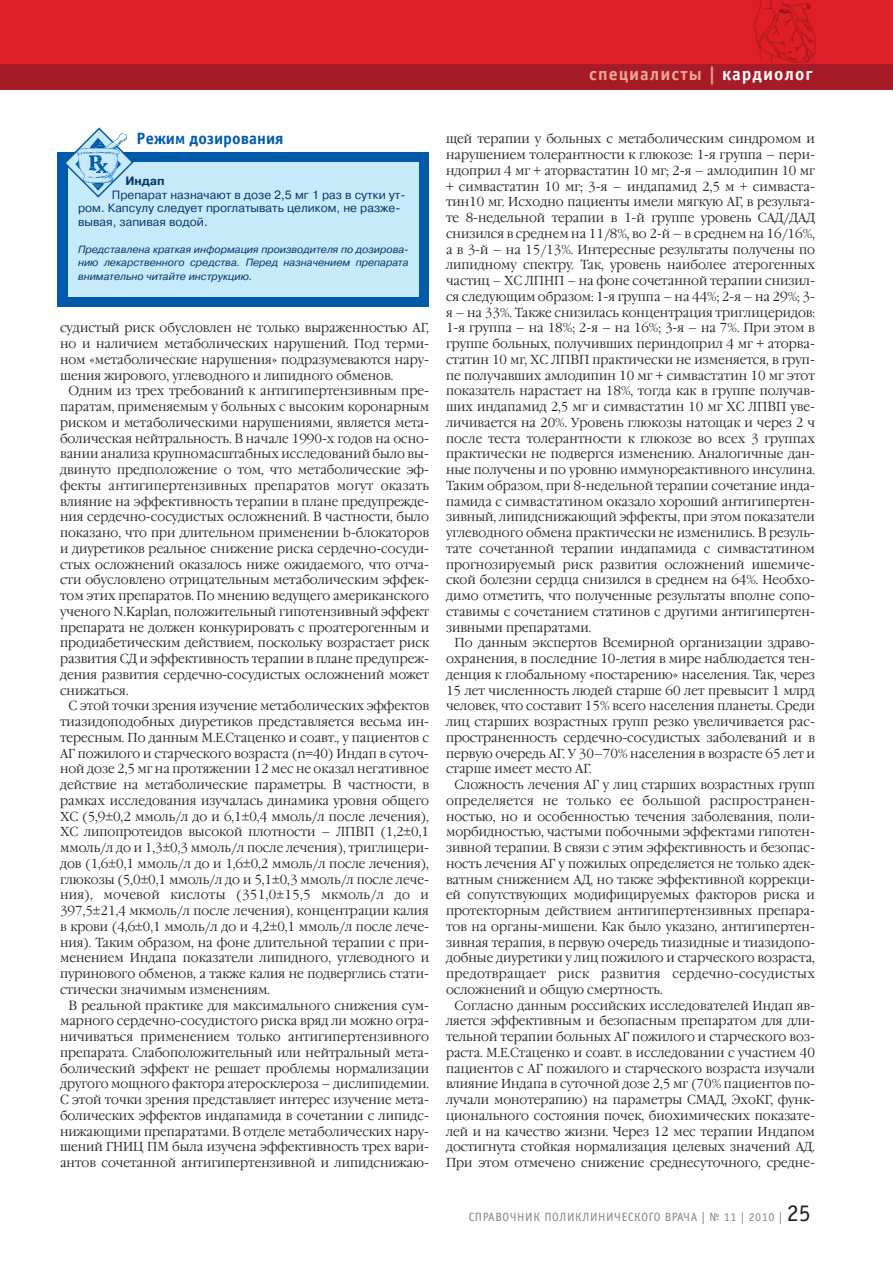
<style>
.page{position:relative;width:893px;height:1263px;background:#fff}
.page>*{position:absolute;margin:0;border:0;box-sizing:border-box;transform-origin:0 0}
.t1{font:700 18px "Officina Sans C";letter-spacing:.055em;color:#f0a78f}
.t2{font:700 16.5px "Officina Sans C";color:#005aaa}
.t3{font:300 13.05px/15.8px "Garamond C";color:#231f20;text-align:justify;scale:.95 1}
.t4{font:12px/13.5px "Pragmatica C";color:#033665}
.t5{font:12px "Officina Sans C";letter-spacing:.05em;color:#808285}
.t6{font:700 12px "Pragmatica C";color:#033665}
.t7{font:italic 10.5px/13.5px "Pragmatica C";color:#033665;text-align:justify}
.s1{color:#fff}
.s2{font-size:24px;color:#231f20}
</style>
<div class="page">
<div style="left:0;top:0;width:893px;height:89px;background:#de2027"></div>
<img style="left:753px;top:0;width:63px;height:64px">
<div style="left:0;top:64px;width:893px;height:25px;background:#a71b28"></div>
<div style="left:57px;top:152px;width:371px;height:155px;background:#005aaa"></div>
<div style="left:68px;top:162px;width:351px;height:134px;background:#c7eafb"></div>
<svg style="left:66px;top:127px;width:68px;height:71px"></svg>
<img style="left:75px;top:133px;width:51px;height:57px">
<h1 class="t1" style="left:589px;top:67px;width:225px">специалисты | <span class="s1">кардиолог</span></h1>
<p class="t2" style="left:136px;top:132px;width:149px">Режим дозирования</p>
<p class="t6" style="left:125px;top:177px;width:41px">Индап</p>
<p class="t4" style="left:78px;top:189px;width:329px;text-indent:34px">Препарат назначают в дозе 2,5 мг 1 раз в сутки ут&shy;ром. Капсулу следует проглатывать целиком, не разже&shy;вывая, запивая водой.</p>
<p class="t7" style="left:78px;top:243px;width:332px">Пред ста в ле на крат кая ин фор ма ция про из во ди те ля по до зи ро ва - нию ле кар ст вен ного средства. Пе ред на зна че ни ем пре па ра та вни ма тель но чи тай те ин ст рук цию.</p>
<p class="t3" style="left:60px;top:321px;width:390px">судистый риск обусловлен не только выраженностью АГ, но и наличием метаболических нарушений. Под терми&shy;ном «метаболические нарушения» подразумеваются нару&shy;шения жирового, углеводного и липидного обменов.</p>
<p class="t3" style="left:60px;top:384px;width:390px;text-indent:9px">Одним из трех требований к антигипертензивным пре&shy;паратам, применяемым у больных с высоким коронарным риском и метаболическими нарушениями, является мета&shy;болическая нейтральность. В начале 1990-х годов на осно&shy;вании анализа крупномасштабных исследований было вы&shy;двинуто предположение о том, что метаболические эф&shy;фекты антигипертензивных препаратов могут оказать влияние на эффективность терапии в плане предупрежде&shy;ния сердечно-сосудистых осложнений. В частности, было показано, что при длительном применении b-блокаторов и диуретиков реальное снижение риска сердечно-сосуди&shy;стых осложнений оказалось ниже ожидаемого, что отча&shy;сти обусловлено отрицательным метаболическим эффек&shy;том этих препаратов. По мнению ведущего американского ученого N.Kaplan, положительный гипотензивный эффект препарата не должен конкурировать с проатерогенным и продиабетическим действием, поскольку возрастает риск развития СД и эффективность терапии в плане предупреж&shy;дения развития сердечно-сосудистых осложнений может снижаться.</p>
<p class="t3" style="left:60px;top:699px;width:390px;text-indent:9px">С этой точки зрения изучение метаболических эффектов тиазидоподобных диуретиков представляется весьма ин&shy;тересным. По данным М.Е.Стаценко и соавт., у пациентов с АГ пожилого и старческого возраста (n=40) Индап в суточ&shy;ной дозе 2,5 мг на протяжении 12 мес не оказал негативное действие на метаболические параметры. В частности, в рамках исследования изучалась динамика уровня общего ХС (5,9±0,2 ммоль/л до и 6,1±0,4 ммоль/л после лечения), ХС липопротеидов высокой плотности – ЛПВП (1,2±0,1 ммоль/л до и 1,3±0,3 ммоль/л после лечения), триглицери&shy;дов (1,6±0,1 ммоль/л до и 1,6±0,2 ммоль/л после лечения), глюкозы (5,0±0,1 ммоль/л до и 5,1±0,3 ммоль/л после лече&shy;ния), мочевой кислоты (351,0±15,5 мкмоль/л до и 397,5±21,4 мкмоль/л после лечения), концентрации калия в крови (4,6±0,1 ммоль/л до и 4,2±0,1 ммоль/л после лече&shy;ния). Таким образом, на фоне длительной терапии с при&shy;менением Индапа показатели липидного, углеводного и пуринового обменов, а также калия не подверглись стати&shy;стически значимым изменениям.</p>
<p class="t3" style="left:60px;top:999px;width:390px;text-indent:9px">В реальной практике для максимального снижения сум&shy;марного сердечно-сосудистого риска вряд ли можно огра&shy;ничиваться применением только антигипертензивного препарата. Слабоположительный или нейтральный мета&shy;болический эффект не решает проблемы нормализации другого мощного фактора атеросклероза – дислипидемии.<br>С этой точки зрения представляет интерес изучение мета&shy;болических эффектов индапамида в сочетании с липидс&shy;нижающими препаратами. В отделе метаболических нару&shy;шений ГНИЦ ПМ была изучена эффективность трех вари&shy;антов сочетанной антигипертензивной и липидснижаю-</p>
<p class="t3" style="left:446px;top:132px;width:390px">щей терапии у больных с метаболическим синдромом и нарушением толерантности к глюкозе: 1-я группа – пери&shy;ндоприл 4 мг + аторвастатин 10 мг; 2-я – амлодипин 10 мг + симвастатин 10 мг; 3-я – индапамид 2,5 м + симваста&shy;тин10 мг. Исходно пациенты имели мягкую АГ, в результа&shy;те 8-недельной терапии в 1-й группе уровень САД/ДАД снизился в среднем на 11/8%, во 2-й – в среднем на 16/16%, а в 3-й – на 15/13%. Интересные результаты получены по липидному спектру. Так, уровень наиболее атерогенных частиц – ХС ЛПНП – на фоне сочетанной терапии снизил&shy;ся следующим образом: 1-я группа – на 44%; 2-я – на 29%; 3- я – на 33%. Также снизилась концентрация триглицеридов:<br>1-я группа – на 18%; 2-я – на 16%; 3-я – на 7%. При этом в группе больных, получивших периндоприл 4 мг + аторва&shy;статин 10 мг, ХС ЛПВП практически не изменяется, в груп&shy;пе получавших амлодипин 10 мг + симвастатин 10 мг этот показатель нарастает на 18%, тогда как в группе получав&shy;ших индапамид 2,5 мг и симвастатин 10 мг ХС ЛПВП уве&shy;личивается на 20%. Уровень глюкозы натощак и через 2 ч после теста толерантности к глюкозе во всех 3 группах практически не подвергся изменению. Аналогичные дан&shy;ные получены и по уровню иммунореактивного инсулина.<br>Таким образом, при 8-недельной терапии сочетание инда&shy;памида с симвастатином оказало хороший антигипертен&shy;зивный, липидснижающий эффекты, при этом показатели углеводного обмена практически не изменились. В резуль&shy;тате сочетанной терапии индапамида с симвастатином прогнозируемый риск развития осложнений ишемиче&shy;ской болезни сердца снизился в среднем на 64%. Необхо&shy;димо отметить, что полученные результаты вполне сопо&shy;ставимы с сочетанием статинов с другими антигипертен&shy;зивными препаратами.</p>
<p class="t3" style="left:446px;top:636px;width:390px;text-indent:9px">По данным экспертов Всемирной организации здраво&shy;охранения, в последние 10-летия в мире наблюдается тен&shy;денция к глобальному «постарению» населения. Так, через 15 лет численность людей старше 60 лет превысит 1 млрд человек, что составит 15% всего населения планеты. Среди лиц старших возрастных групп резко увеличивается рас&shy;пространенность сердечно-сосудистых заболеваний и в первую очередь АГ. У 30–70% населения в возрасте 65 лет и старше имеет место АГ.</p>
<p class="t3" style="left:446px;top:778px;width:390px;text-indent:9px">Сложность лечения АГ у лиц старших возрастных групп определяется не только ее большой распространен&shy;ностью, но и особенностью течения заболевания, поли&shy;морбидностью, частыми побочными эффектами гипотен&shy;зивной терапии. В связи с этим эффективность и безопас&shy;ность лечения АГ у пожилых определяется не только адек&shy;ватным снижением АД, но также эффективной коррекци&shy;ей сопутствующих модифицируемых факторов риска и протекторным действием антигипертензивных препара&shy;тов на органы-мишени. Как было указано, антигипертен&shy;зивная терапия, в первую очередь тиазидные и тиазидопо&shy;добные диуретики у лиц пожилого и старческого возраста, предотвращает риск развития сердечно-сосудистых осложнений и общую смертность.</p>
<p class="t3" style="left:446px;top:999px;width:390px;text-indent:9px">Согласно данным российских исследователей Индап яв&shy;ляется эффективным и безопасным препаратом для дли&shy;тельной терапии больных АГ пожилого и старческого воз&shy;раста. М.Е.Стаценко и соавт. в исследовании с участием 40 пациентов с АГ пожилого и старческого возраста изучали влияние Индапа в суточной дозе 2,5 мг (70% пациентов по&shy;лучали монотерапию) на параметры СМАД, ЭхоКГ, функ&shy;ционального состояния почек, биохимических показате&shy;лей и на качество жизни. Через 12 мес терапии Индапом достигнута стойкая нормализация целевых значений АД.<br>При этом отмечено снижение среднесуточного, средне-</p>
<p class="t5" style="left:469px;top:1212px;width:343px">СПРАВОЧНИК ПОЛИКЛИНИЧЕСКОГО ВРАЧА | № 11 | 2010 | <span class="s2">25</span></p>
</div>
